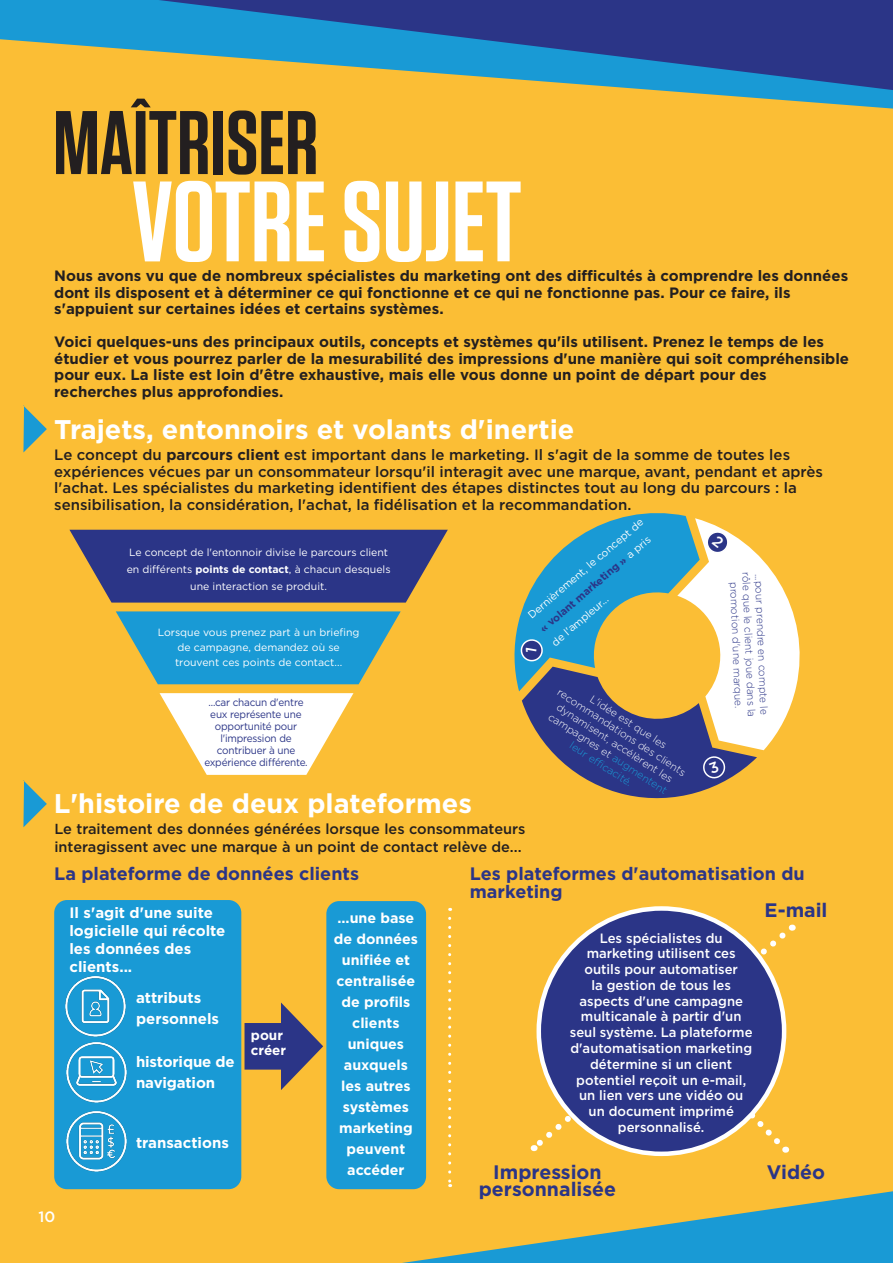
<style>
.page{position:relative;width:893px;height:1263px;background:#fbbe35}
.page>*{position:absolute;margin:0;border:0;box-sizing:border-box;transform-origin:0 0}
.t1{font:600 114px "Tungsten";color:#fff}
.t2{font:600 90px "Tungsten";color:#231f20}
.t3{font:700 27px "Gotham";color:#fff}
.t4{font:700 19.5px/16.5px "Gotham";color:#2b3587;text-align:center}
.t5{font:700 18px/18px "Gotham";color:#2b3587}
.t6{font:700 15px/16.5px "Gotham";color:#231f20}
.t7{font:500 15px/16.5px "Gotham";color:#231f20}
.t8{font:700 15px/18px "Gotham";color:#fff}
.t9{font:500 15px "Gotham";color:#fff}
.t10{font:500 14.55px/18px "Gotham";color:#231f20}
.t11{font:700 14.25px/21px "Gotham";color:#fff;text-align:center}
.t12{font:500 13.5px/15.8px "Gotham";color:#fff;text-align:center}
.t13{font:700 13.5px/15px "Gotham";color:#fff}
.t14{font:10.5px/16.8px "Gotham";color:#fff;text-align:center}
.t15{font:300 10.5px/12.6px "Gotham";color:#fff;text-align:center}
.t16{font:10.5px/12px "Gotham";letter-spacing:-.02em;color:#2b3587;text-align:center;scale:.95 1}
.t17{font:300 10.5px "Gotham";color:#2b3587}
.s1{font-weight:700}
.s2{font-weight:700;color:#2b3587}
.s3{color:#199ad5}
</style>
<div class="page">
<svg style="left:245px;top:1002px;width:78px;height:88px"></svg>
<svg style="left:69px;top:530px;width:379px;height:73px;background:#43457d"></svg>
<svg style="left:116px;top:611px;width:285px;height:73px;background:#3b9fbc"></svg>
<svg style="left:160px;top:693px;width:193px;height:82px"></svg>
<div style="left:54px;top:900px;width:187px;height:289px;background:#199ad5;border-radius:13px"></div>
<img style="left:65px;top:976px;width:61px;height:61px">
<img style="left:66px;top:1111px;width:61px;height:61px">
<img style="left:66px;top:1042px;width:61px;height:61px">
<div style="left:326px;top:901px;width:100px;height:288px;background:#199ad5;border-radius:13px"></div>
<svg style="left:402px;top:918px;width:491px;height:345px"></svg>
<div style="left:539px;top:908px;width:245px;height:246px;background:#2b3587;border-radius:50%"></div>
<svg style="left:0;top:0;width:893px;height:109px"></svg>
<svg style="left:23px;top:405px;width:24px;height:47px"></svg>
<svg style="left:23px;top:780px;width:24px;height:47px"></svg>
<svg style="left:158px;top:0;width:735px;height:90px;background:#426c96"></svg>
<svg style="left:514px;top:513px;width:286px;height:286px"></svg>
<p class="t2" style="left:53px;top:95px;width:267px">MAÎTRISER</p>
<p class="t1" style="left:132px;top:162px;width:391px">VOTRE SUJET</p>
<p class="t6" style="left:54px;top:268px;width:795px">Nous avons vu que de nombreux spécialistes du marketing ont des difficultés à comprendre les données dont ils disposent et à déterminer ce qui fonctionne et ce qui ne fonctionne pas. Pour ce faire, ils s'appuient sur certaines idées et certains systèmes.</p>
<p class="t6" style="left:54px;top:334px;width:796px">Voici quelques-uns des principaux outils, concepts et systèmes qu'ils utilisent. Prenez le temps de les étudier et vous pourrez parler de la mesurabilité des impressions d'une manière qui soit compréhensible pour eux. La liste est loin d'être exhaustive, mais elle vous donne un point de départ pour des recherches plus approfondies.</p>
<p class="t3" style="left:54px;top:412px;width:522px">Trajets, entonnoirs et volants d'inertie</p>
<p class="t7" style="left:54px;top:446px;width:770px">Le concept du <span class="s1">parcours client</span> est important dans le marketing. Il s'agit de la somme de toutes les expériences vécues par un consommateur lorsqu'il interagit avec une marque, avant, pendant et après l'achat. Les spécialistes du marketing identifient des étapes distinctes tout au long du parcours : la sensibilisation, la considération, l'achat, la fidélisation et la recommandation.</p>
<p class="t14" style="left:127px;top:544px;width:265px">Le concept de l'entonnoir divise le parcours client en différents <span class="s1">points de contact</span>, à chacun desquels une interaction se produit.</p>
<p class="t14" style="left:158px;top:624px;width:203px;line-height:15px">Lorsque vous prenez part à un briefing de campagne, demandez où se trouvent ces points de contact...</p>
<p class="t16" style="left:204px;top:695px;width:110px">...car chacun d'entre eux représente une opportunité pour l'impression de contribuer à une expérience différente.</p>
<p class="t3" style="left:54px;top:785px;width:420px">L'histoire de deux plateformes</p>
<p class="t14" style="left:523px;top:609px;width:149px;line-height:18.1px;text-align:left;rotate:-40deg">Dernièrement, le concept de <span class="s2">« volant marketing »</span> a pris de l'ampleur...</p>
<p class="t15" style="left:569px;top:675px;width:152px;rotate:33deg">L'idée est que les recommandations des clients dynamisent, accélèrent les campagnes et <span class="s3">augmentent leur effi cacité.</span></p>
<p class="t10" style="left:54px;top:820px;width:473px">Le traitement des données générées lorsque les consommateurs interagissent avec une marque à un point de contact relève de...</p>
<p class="t17" style="left:753px;top:572px;width:147px;rotate:88deg">rôle que le client joue dans la</p>
<p class="t17" style="left:766px;top:573px;width:143px;rotate:88deg">...pour prendre en compte le</p>
<p class="t17" style="left:741px;top:581px;width:128px;rotate:88deg">promotion d'une marque.</p>
<p class="t5" style="left:54px;top:865px;width:306px">La plateforme de données clients</p>
<p class="t5" style="left:470px;top:865px;width:336px">Les plateformes d'automatisation du marketing</p>
<p class="t8" style="left:69px;top:903px;width:157px">Il s'agit d'une suite logicielle qui récolte les données des clients...</p>
<p class="t8" style="left:136px;top:987px;width:85px;line-height:21px">attributs personnels</p>
<p class="t4" style="left:765px;top:902px;width:64px">E-mail</p>
<p class="t11" style="left:334px;top:907px;width:86px">...une base de données unifiée et centralisée de profils clients uniques auxquels les autres systèmes marketing peuvent accéder</p>
<p class="t12" style="left:570px;top:930px;width:184px">Les spécialistes du marketing utilisent ces outils pour automatiser<br>la gestion de tous les aspects d'une campagne multicanale à partir d'un seul système. La plateforme d'automatisation marketing détermine si un client potentiel reçoit un e-mail, un lien vers une vidéo ou un document imprimé personnalisé.</p>
<p class="t13" style="left:251px;top:1028px;width:37px">pour créer</p>
<p class="t8" style="left:136px;top:1051px;width:100px;line-height:21px">historique de navigation</p>
<p class="t8" style="left:136px;top:1134px;width:94px">transactions</p>
<p class="t4" style="left:479px;top:1164px;width:139px">Impression personnalisée</p>
<p class="t4" style="left:767px;top:1164px;width:60px">Vidéo</p>
<p class="t9" style="left:38px;top:1207px;width:18px">10</p>
</div>
